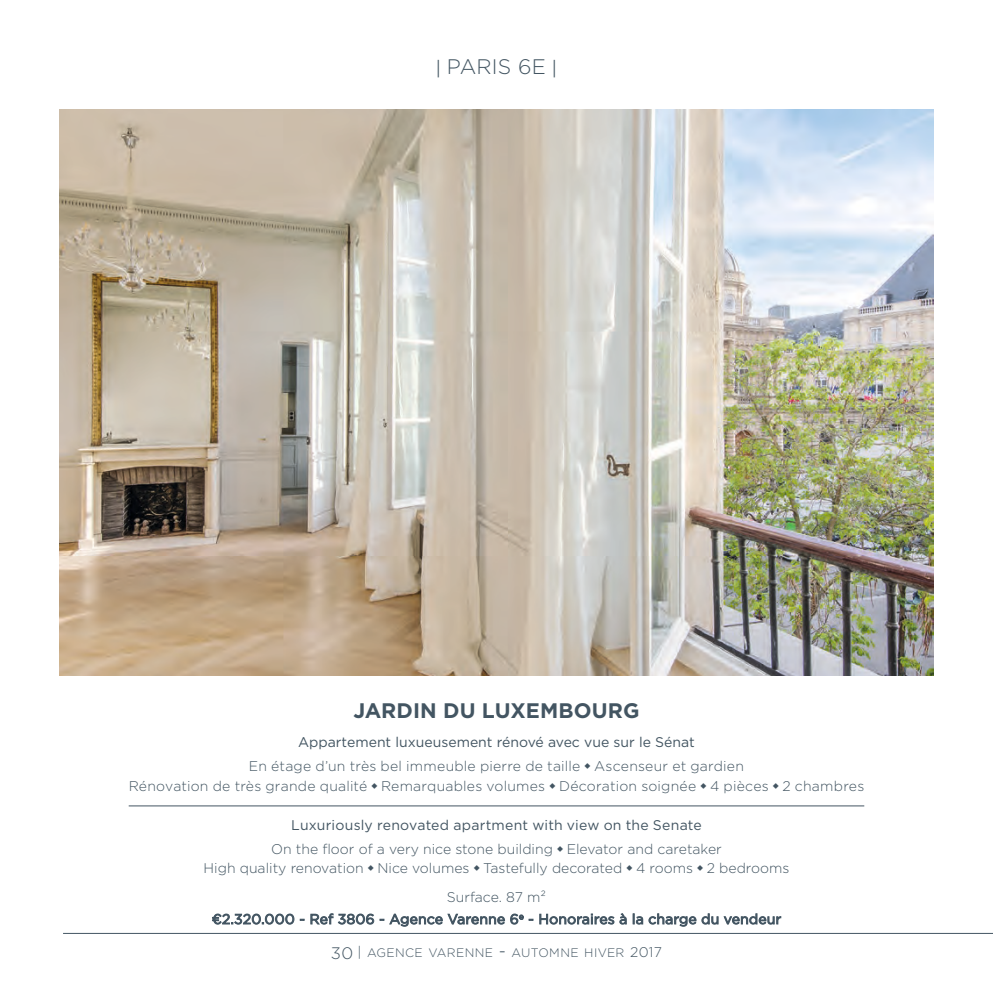
<style>
.page{position:relative;width:993px;height:993px;background:#fff}
.page>*{position:absolute;margin:0;border:0;box-sizing:border-box;transform-origin:0 0}
.t1{font:700 21px "Gotham";letter-spacing:.005em;color:#435562}
.t2{font:300 21px "Gotham";letter-spacing:.01em;color:#435562}
.t3{font:300 14px/19.2px "Gotham";color:#435562;text-align:center}
.t4{font:14px "Gotham";color:#435562}
.t5{font:300 12.25px "Gotham";letter-spacing:.025em;color:#435562}
.s1{font-family:"Helvetica";font-size:17.5px}
.s2{font-size:16.62px}
.s3{font-size:14px}
.s4{font-size:17.5px}
</style>
<div class="page">
<hr style="left:63px;top:932px;width:929px;height:1px;background:#435562">
<img style="left:60px;top:109px;width:873px;height:566px">
<hr style="left:129px;top:805px;width:735px;height:1px;background:#435562">
<svg style="left:212px;top:913px;width:82px;height:11px"></svg>
<svg style="left:310px;top:913px;width:64px;height:11px"></svg>
<svg style="left:380px;top:913px;width:124px;height:13px"></svg>
<svg style="left:510px;top:913px;width:13px;height:11px"></svg>
<svg style="left:539px;top:913px;width:87px;height:11px"></svg>
<svg style="left:633px;top:913px;width:9px;height:11px"></svg>
<svg style="left:648px;top:913px;width:132px;height:13px"></svg>
<p class="t2" style="left:436px;top:54px;width:121px"><span class="s1">|</span> PARIS 6E <span class="s1">|</span></p>
<p class="t1" style="left:353px;top:697px;width:287px">JARDIN DU LUXEMBOURG</p>
<p class="t4" style="left:298px;top:733px;width:398px">Appartement luxueusement rénové avec vue sur le Sénat</p>
<p class="t3" style="left:129px;top:756px;width:736px">En étage d’un très bel immeuble pierre de taille Ascenseur et gardien<br>Rénovation de très grande qualité Remarquables volumes Décoration soignée 4 pièces 2 chambres</p>
<p class="t4" style="left:291px;top:816px;width:412px">Luxuriously renovated apartment with view on the Senate</p>
<p class="t3" style="left:203px;top:838px;width:587px">On the floor of a very nice stone building Elevator and caretaker<br>High quality renovation Nice volumes Tastefully decorated 4 rooms 2 bedrooms</p>
<p class="t3" style="left:446px;top:886px;width:101px">Surface. 87 m²</p>
<p class="t5" style="left:331px;top:944px;width:332px"><span class="s2">30</span> <span class="s3">|</span> AGENCE VARENNE <span class="s4">-</span> AUTOMNE HIVER <span class="s3">2017</span></p>
</div>
